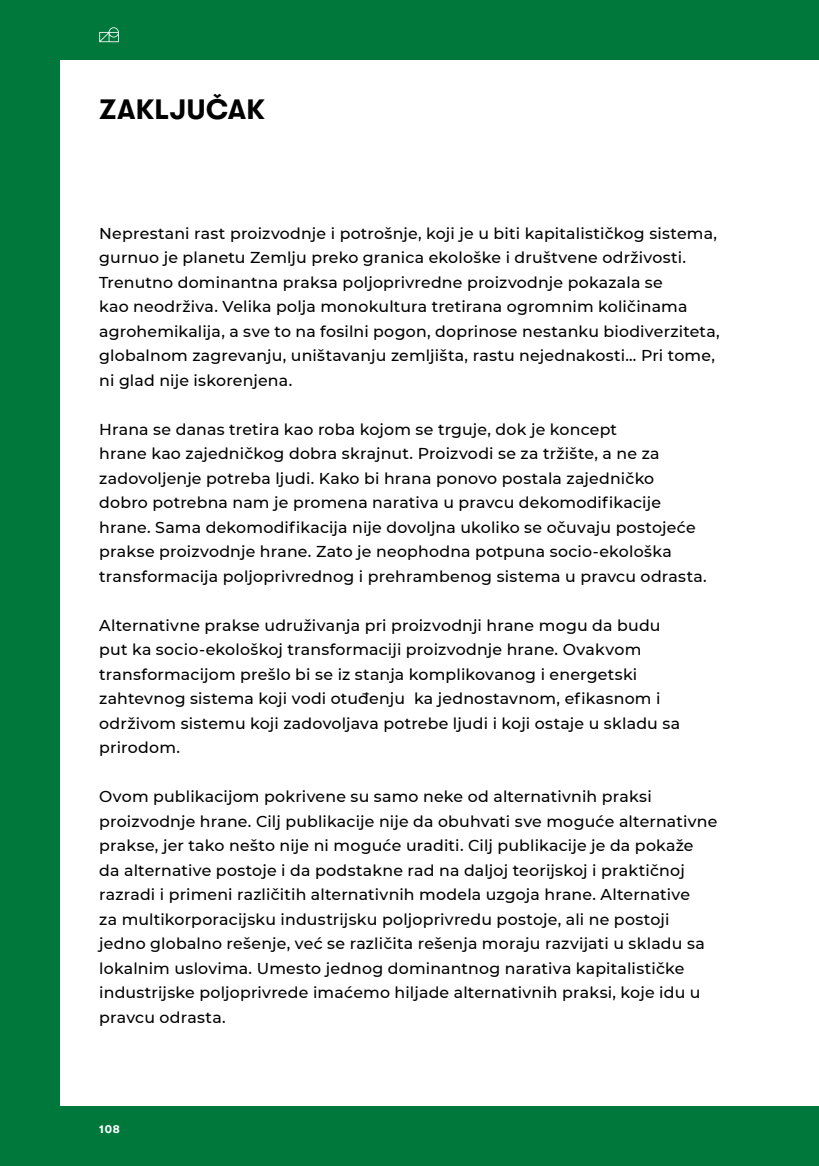
<style>
.page{position:relative;width:819px;height:1166px;background:#fff}
.page>*{position:absolute;margin:0;border:0;box-sizing:border-box;transform-origin:0 0}
.t1{font:700 28px "GT Walsheim";letter-spacing:.01em;color:#000}
.t2{font:500 15.75px/24.5px "Montserrat";letter-spacing:.01em;color:#000}
.t3{font:700 11.38px "GT Walsheim";color:#fff}
</style>
<div class="page">
<div style="left:0;top:1106px;width:819px;height:60px;background:#00783c"></div>
<div style="left:0;top:0;width:819px;height:60px;background:#00783c"></div>
<div style="left:0;top:0;width:60px;height:1166px;background:#00783c"></div>
<svg style="left:99px;top:27px;width:20px;height:15px"></svg>
<h1 class="t1" style="left:99px;top:93px;width:167px">ZAKLJUČAK</h1>
<p class="t2" style="left:99px;top:220px;width:622px">Neprestani rast proizvodnje i potrošnje, koji je u biti kapitalističkog sistema, gurnuo je planetu Zemlju preko granica ekološke i društvene održivosti.<br>Trenutno dominantna praksa poljoprivredne proizvodnje pokazala se<br>kao neodrživa. Velika polja monokultura tretirana ogromnim količinama agrohemikalija, a sve to na fosilni pogon, doprinose nestanku biodiverziteta, globalnom zagrevanju, uništavanju zemljišta, rastu nejednakosti… Pri tome, ni glad nije iskorenjena.</p>
<p class="t2" style="left:99px;top:416px;width:609px">Hrana se danas tretira kao roba kojom se trguje, dok je koncept<br>hrane kao zajedničkog dobra skrajnut. Proizvodi se za tržište, a ne za zadovoljenje potreba ljudi. Kako bi hrana ponovo postala zajedničko dobro potrebna nam je promena narativa u pravcu dekomodifikacije hrane. Sama dekomodifikacija nije dovoljna ukoliko se očuvaju postojeće prakse proizvodnje hrane. Zato je neophodna potpuna socio-ekološka transformacija poljoprivrednog i prehrambenog sistema u pravcu odrasta.</p>
<p class="t2" style="left:99px;top:612px;width:582px">Alternativne prakse udruživanja pri proizvodnji hrane mogu da budu put ka socio-ekološkoj transformaciji proizvodnje hrane. Ovakvom transformacijom prešlo bi se iz stanja komplikovanog i energetski zahtevnog sistema koji vodi otuđenju ka jednostavnom, efikasnom i održivom sistemu koji zadovoljava potrebe ljudi i koji ostaje u skladu sa prirodom.</p>
<p class="t2" style="left:99px;top:784px;width:619px">Ovom publikacijom pokrivene su samo neke od alternativnih praksi proizvodnje hrane. Cilj publikacije nije da obuhvati sve moguće alternativne prakse, jer tako nešto nije ni moguće uraditi. Cilj publikacije je da pokaže da alternative postoje i da podstakne rad na daljoj teorijskoj i praktičnoj razradi i primeni različitih alternativnih modela uzgoja hrane. Alternative<br>za multikorporacijsku industrijsku poljoprivredu postoje, ali ne postoji jedno globalno rešenje, već se različita rešenja moraju razvijati u skladu sa lokalnim uslovima. Umesto jednog dominantnog narativa kapitalističke industrijske poljoprivrede imaćemo hiljade alternativnih praksi, koje idu u pravcu odrasta.</p>
<p class="t3" style="left:99px;top:1122px;width:22px">108</p>
</div>
